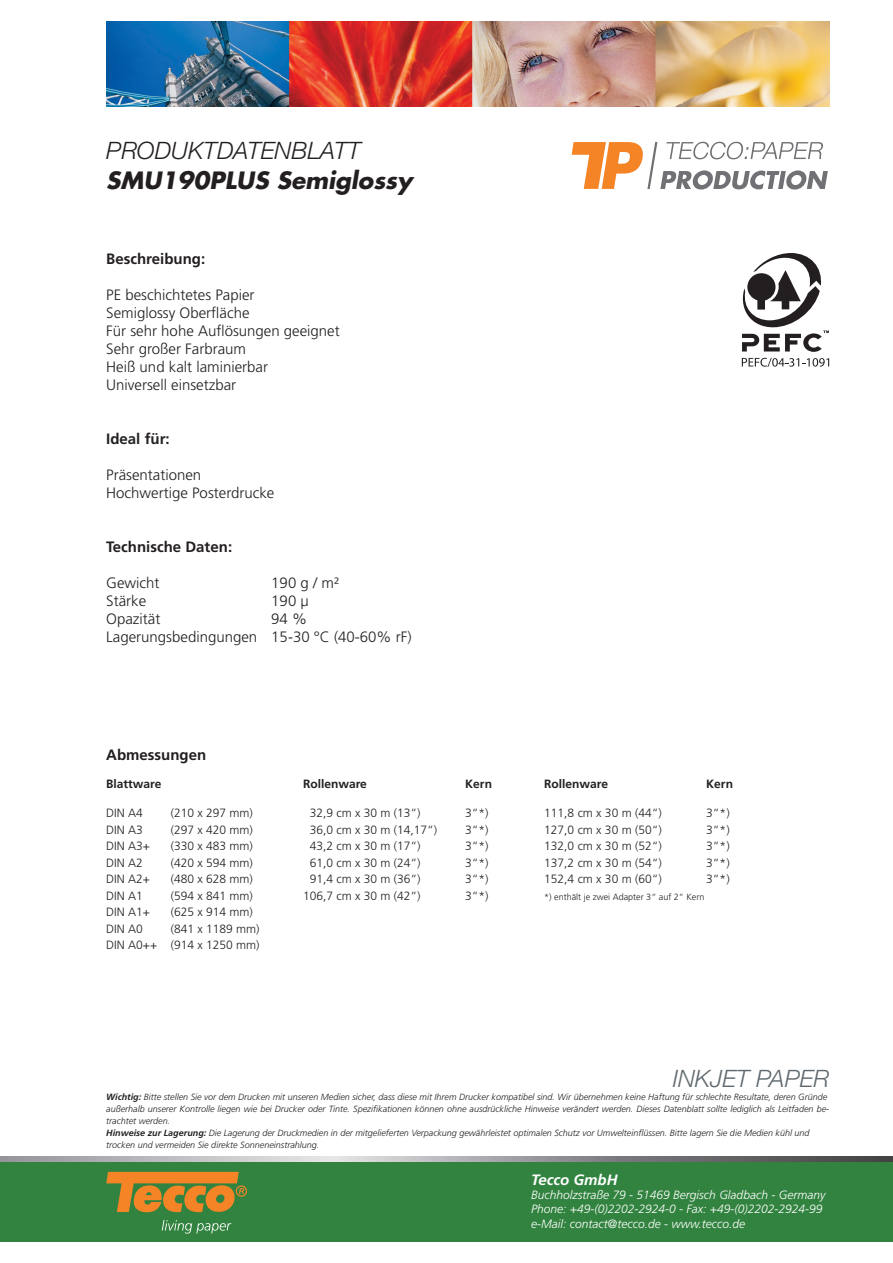
<style>
.page{position:relative;width:893px;height:1263px;background:#fff}
.page>*{position:absolute;margin:0;border:0;box-sizing:border-box;transform-origin:0 0}
.t1{font:italic 300 24px "Helvetica Neue LT Std";color:#231f20}
.t2{font:italic 300 24px "Helvetica Neue LT Std";color:#5f696f}
.t3{font:italic 700 23.25px "Futura Std";color:#231f20}
.t4{font:300 15px/18px "Frutiger LT Std";color:#231f20}
.t5{font:700 15px "Frutiger LT Std";color:#231f20}
.t6{font:italic 700 15px "Frutiger LT Std";color:#fff}
.t7{font:300 12px/16.5px "Frutiger LT Std";color:#231f20;text-align:right}
.t8{font:italic 300 12px/14.4px "Frutiger LT Std";color:#fff}
.t9{font:700 12px "Frutiger LT Std";color:#231f20}
.t10{font:italic 300 9px/12px "Frutiger LT Std";color:#231f20}
.t11{font:300 9px "Frutiger LT Std";color:#231f20}
.s1{font-weight:700}
</style>
<div class="page">
<svg style="left:572px;top:142px;width:256px;height:48px"></svg>
<div style="left:0;top:1161px;width:893px;height:81px;background:#328340"></div>
<svg style="left:106px;top:1172px;width:141px;height:40px"></svg>
<svg style="left:162px;top:1220px;width:69px;height:13px"></svg>
<svg style="left:0;top:1157px;width:893px;height:4px;background:#9a9b9e"></svg>
<img style="left:106px;top:21px;width:723px;height:85px">
<svg style="left:742px;top:358px;width:87px;height:9px"></svg>
<svg style="left:742px;top:253px;width:87px;height:99px"></svg>
<h1 class="t1" style="left:106px;top:136px;width:256px">PRODUKTDATENBLATT</h1>
<h2 class="t3" style="left:106px;top:165px;width:308px">SMU190PLUS Semiglossy</h2>
<h3 class="t5" style="left:106px;top:250px;width:100px">Beschreibung:</h3>
<h3 class="t4" style="left:106px;top:286px;width:235px">PE beschichtetes Papier<br>Semiglossy Oberfläche<br>Für sehr hohe Auflösungen geeignet<br>Sehr großer Farbraum<br>Heiß und kalt laminierbar<br>Universell einsetzbar</h3>
<h3 class="t5" style="left:106px;top:430px;width:65px">Ideal für:</h3>
<h3 class="t4" style="left:106px;top:466px;width:170px">Präsentationen<br>Hochwertige Posterdrucke</h3>
<h3 class="t5" style="left:106px;top:538px;width:127px">Technische Daten:</h3>
<h3 class="t4" style="left:106px;top:574px;width:55px">Gewicht</h3>
<h3 class="t4" style="left:271px;top:574px;width:69px">190 g / m²</h3>
<h3 class="t4" style="left:106px;top:592px;width:41px">Stärke</h3>
<h3 class="t4" style="left:271px;top:592px;width:39px">190 μ</h3>
<h3 class="t4" style="left:106px;top:610px;width:56px">Opazität</h3>
<h3 class="t4" style="left:106px;top:610px;width:307px;text-indent:165px">94 %<br>Lagerungsbedingungen 15-30 °C (40-60% rF)</h3>
<h3 class="t5" style="left:106px;top:746px;width:101px">Abmessungen</h3>
<h3 class="t9" style="left:106px;top:777px;width:57px">Blattware</h3>
<h3 class="t7" style="left:106px;top:805px;width:38px">DIN A4</h3>
<h3 class="t7" style="left:171px;top:805px;width:84px">(210 x 297 mm)</h3>
<h3 class="t7" style="left:106px;top:822px;width:38px">DIN A3</h3>
<h3 class="t7" style="left:171px;top:822px;width:84px">(297 x 420 mm)</h3>
<h3 class="t7" style="left:106px;top:838px;width:45px">DIN A3+</h3>
<h3 class="t7" style="left:171px;top:838px;width:84px">(330 x 483 mm)</h3>
<h3 class="t7" style="left:106px;top:855px;width:38px">DIN A2</h3>
<h3 class="t7" style="left:171px;top:855px;width:84px">(420 x 594 mm)</h3>
<h3 class="t7" style="left:106px;top:871px;width:45px">DIN A2+</h3>
<h3 class="t7" style="left:171px;top:871px;width:84px">(480 x 628 mm)</h3>
<h3 class="t7" style="left:106px;top:888px;width:38px">DIN A1</h3>
<h3 class="t7" style="left:171px;top:888px;width:84px">(594 x 841 mm)</h3>
<h3 class="t7" style="left:106px;top:904px;width:45px">DIN A1+</h3>
<h3 class="t7" style="left:171px;top:904px;width:84px">(625 x 914 mm)</h3>
<h3 class="t7" style="left:106px;top:921px;width:38px">DIN A0</h3>
<h3 class="t7" style="left:106px;top:921px;width:155px">(841 x 1189 mm)<br>DIN A0++ (914 x 1250 mm)</h3>
<h3 class="t9" style="left:303px;top:777px;width:65px">Rollenware</h3>
<h3 class="t9" style="left:465px;top:777px;width:28px">Kern</h3>
<h3 class="t7" style="left:310px;top:805px;width:112px">32,9 cm x 30 m (13“)</h3>
<h3 class="t7" style="left:465px;top:805px;width:25px">3“*)</h3>
<h3 class="t7" style="left:310px;top:822px;width:129px">36,0 cm x 30 m (14,17“)</h3>
<h3 class="t7" style="left:465px;top:822px;width:25px">3“*)</h3>
<h3 class="t7" style="left:310px;top:838px;width:112px">43,2 cm x 30 m (17“)</h3>
<h3 class="t7" style="left:465px;top:838px;width:25px">3“*)</h3>
<h3 class="t7" style="left:310px;top:855px;width:112px">61,0 cm x 30 m (24“)</h3>
<h3 class="t7" style="left:465px;top:855px;width:25px">3“*)</h3>
<h3 class="t7" style="left:310px;top:871px;width:112px">91,4 cm x 30 m (36“)</h3>
<h3 class="t7" style="left:465px;top:871px;width:25px">3“*)</h3>
<h3 class="t7" style="left:303px;top:888px;width:119px">106,7 cm x 30 m (42“)</h3>
<h3 class="t7" style="left:465px;top:888px;width:25px">3“*)</h3>
<h3 class="t9" style="left:544px;top:777px;width:65px">Rollenware</h3>
<h3 class="t9" style="left:706px;top:777px;width:28px">Kern</h3>
<h3 class="t7" style="left:544px;top:805px;width:119px">111,8 cm x 30 m (44“)</h3>
<h3 class="t7" style="left:706px;top:805px;width:25px">3“*)</h3>
<h3 class="t7" style="left:544px;top:822px;width:119px">127,0 cm x 30 m (50“)</h3>
<h3 class="t7" style="left:706px;top:822px;width:25px">3“*)</h3>
<h3 class="t7" style="left:544px;top:838px;width:119px">132,0 cm x 30 m (52“)</h3>
<h3 class="t7" style="left:706px;top:838px;width:25px">3“*)</h3>
<h3 class="t7" style="left:544px;top:855px;width:119px">137,2 cm x 30 m (54“)</h3>
<h3 class="t7" style="left:706px;top:855px;width:25px">3“*)</h3>
<h3 class="t7" style="left:544px;top:871px;width:119px">152,4 cm x 30 m (60“)</h3>
<h3 class="t7" style="left:706px;top:871px;width:25px">3“*)</h3>
<p class="t11" style="left:544px;top:892px;width:162px">*) enthält je zwei Adapter 3“ auf 2“ Kern</p>
<h1 class="t2" style="left:673px;top:1064px;width:158px">INKJET PAPER</h1>
<p class="t10" style="left:106px;top:1091px;width:724px"><span class="s1">Wichtig:</span> Bitte stellen Sie vor dem Drucken mit unseren Medien sicher, dass diese mit Ihrem Drucker kompatibel sind. Wir übernehmen keine Haftung für schlechte Resultate, deren Gründe außerhalb unserer Kontrolle liegen wie bei Drucker oder Tinte. Spezifikationen können ohne ausdrückliche Hinweise verändert werden. Dieses Datenblatt sollte lediglich als Leitfaden be&shy;trachtet werden.<br><span class="s1">Hinweise zur Lagerung:</span> Die Lagerung der Druckmedien in der mitgelieferten Verpackung gewährleistet optimalen Schutz vor Umwelteinflüssen. Bitte lagern Sie die Medien kühl und trocken und vermeiden Sie direkte Sonneneinstrahlung.</p>
<h3 class="t6" style="left:531px;top:1170px;width:88px">Tecco GmbH</h3>
<h3 class="t8" style="left:531px;top:1188px;width:296px">Buchholzstraße 79 - 51469 Bergisch Gladbach - Germany<br>Phone: +49-(0)2202-2924-0 - Fax: +49-(0)2202-2924-99 e-Mail: contact@tecco.de - www.tecco.de</h3>
</div>
